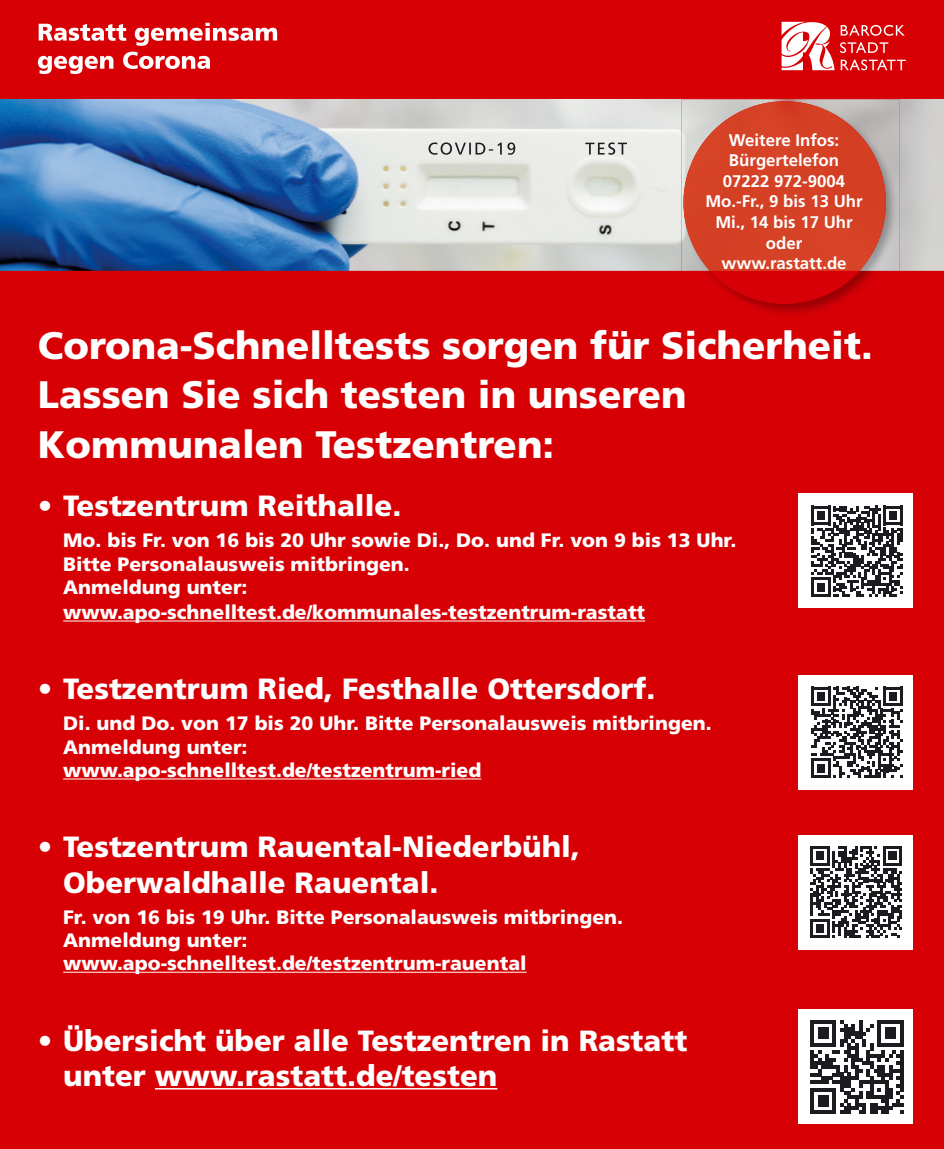
<style>
.page{position:relative;width:944px;height:1149px;background:#fff}
.page>*{position:absolute;margin:0;border:0;box-sizing:border-box;transform-origin:0 0}
.t1{font:900 38.25px/49.5px "Frutiger";color:#fff}
.t2{font:900 29.25px/35.3px "Frutiger";color:#fff}
.t3{font:900 19.35px/23.2px "Frutiger";color:#fff}
.t4{font:700 16.88px/20.5px "Frutiger CE";color:#fff;text-align:center}
</style>
<div class="page">
<div style="left:0;top:0;width:944px;height:1148px;background:#d70005"></div>
<img style="left:0;top:99px;width:944px;height:172px">
<svg style="left:428px;top:142px;width:199px;height:13px;background:#c9cac7"></svg>
<svg style="left:782px;top:22px;width:124px;height:48px"></svg>
<svg style="left:38px;top:52px;width:172px;height:22px"></svg>
<svg style="left:39px;top:23px;width:238px;height:23px"></svg>
<img style="left:682px;top:99px;width:217px;height:58px">
<img style="left:682px;top:155px;width:1px;height:116px">
<img style="left:886px;top:157px;width:13px;height:114px">
<svg style="left:710px;top:271px;width:149px;height:33px"></svg>
<img style="left:683px;top:101px;width:203px;height:170px">
<hr style="left:63px;top:620px;width:582px;height:1px;background:#fff">
<hr style="left:63px;top:778px;width:418px;height:1px;background:#fff">
<hr style="left:63px;top:971px;width:464px;height:1px;background:#fff">
<hr style="left:155px;top:1087px;width:342px;height:2px;background:#fff">
<div style="left:798px;top:493px;width:115px;height:115px;background:#fff"></div>
<svg style="left:811px;top:505px;width:91px;height:91px"></svg>
<div style="left:798px;top:674px;width:115px;height:115px;background:#fff"></div>
<svg style="left:811px;top:686px;width:91px;height:91px"></svg>
<div style="left:799px;top:834px;width:114px;height:115px;background:#fff"></div>
<svg style="left:810px;top:846px;width:92px;height:91px"></svg>
<div style="left:798px;top:1008px;width:115px;height:115px;background:#fff"></div>
<svg style="left:810px;top:1020px;width:94px;height:93px"></svg>
<p class="t4" style="left:705px;top:129px;width:159px">Weitere Infos:<br>Bürgertelefon<br>07222 972-9004<br>Mo.-Fr., 9 bis 13 Uhr<br>Mi., 14 bis 17 Uhr oder www.rastatt.de</p>
<h1 class="t1" style="left:38px;top:319px;width:836px">Corona-Schnelltests sorgen für Sicherheit.<br>Lassen Sie sich testen in unseren<br>Kommunalen Testzentren:</h1>
<h2 class="t2" style="left:38px;top:487px;width:365px">• Testzentrum Reithalle.</h2>
<p class="t3" style="left:63px;top:528px;width:675px">Mo. bis Fr. von 16 bis 20 Uhr sowie Di., Do. und Fr. von 9 bis 13 Uhr.<br>Bitte Personalausweis mitbringen.<br>Anmeldung unter:</p>
<p class="t3" style="left:63px;top:600px;width:584px">www.apo-schnelltest.de/kommunales-testzentrum-rastatt</p>
<h2 class="t2" style="left:38px;top:670px;width:619px">• Testzentrum Ried, Festhalle Ottersdorf.</h2>
<p class="t3" style="left:63px;top:711px;width:650px">Di. und Do. von 17 bis 20 Uhr. Bitte Personalausweis mitbringen.<br>Anmeldung unter:<br>www.apo-schnelltest.de/testzentrum-ried</p>
<h2 class="t2" style="left:63px;top:828px;width:518px;text-indent:-25px">• Testzentrum Rauental-Niederbühl,<br>Oberwaldhalle Rauental.</h2>
<p class="t3" style="left:63px;top:904px;width:561px">Fr. von 16 bis 19 Uhr. Bitte Personalausweis mitbringen.<br>Anmeldung unter: www.apo-schnelltest.de/testzentrum-rauental</p>
<h2 class="t2" style="left:63px;top:1021px;width:626px;text-indent:-25px">• Übersicht über alle Testzentren in Rastatt unter www.rastatt.de/testen</h2>
</div>
